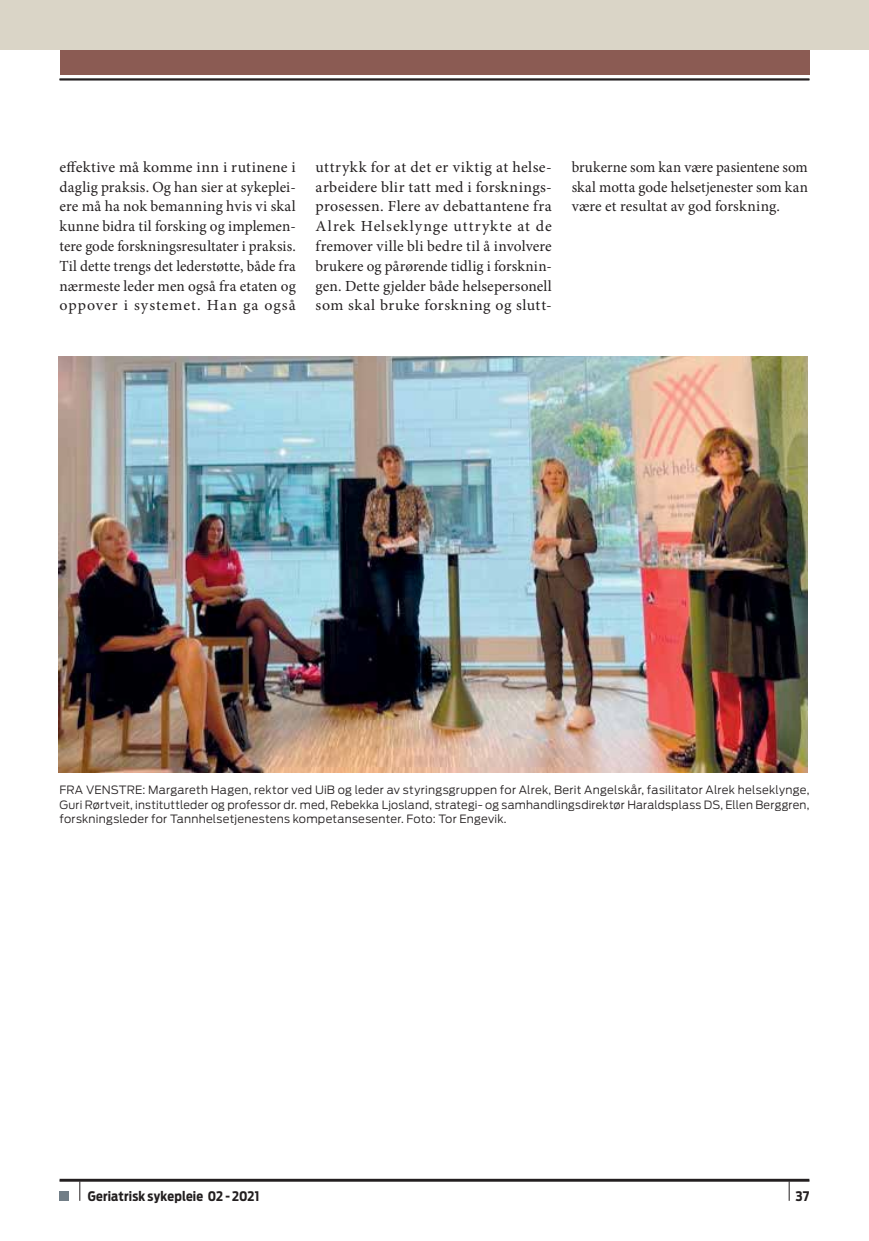
<style>
.page{position:relative;width:869px;height:1241px;background:#fff}
.page>*{position:absolute;margin:0;border:0;box-sizing:border-box;transform-origin:0 0}
.t1{font:15.4px/19.8px "Minion Pro";letter-spacing:.01em;color:#231f20;text-align:justify}
.t2{font:700 13.12px "Antenna Cond";letter-spacing:.01em;color:#231f20}
.t3{font:300 11.38px/14.9px "Antenna";letter-spacing:.02em;color:#231f20;text-align:justify}
</style>
<div class="page">
<div style="left:0;top:0;width:868px;height:50px;background:#dad5c7"></div>
<div style="left:60px;top:50px;width:749px;height:24px;background:#8b5b53"></div>
<hr style="left:60px;top:79px;width:749px;height:1px;background:#231f20">
<img style="left:58px;top:356px;width:749px;height:416px">
<svg style="left:788px;top:1181px;width:1px;height:19px"></svg>
<hr style="left:60px;top:1178px;width:749px;height:3px;background:#231f20">
<svg style="left:79px;top:1181px;width:1px;height:19px"></svg>
<div style="left:60px;top:1191px;width:9px;height:9px;background:#727e87"></div>
<p class="t1" style="left:60px;top:157px;width:237px">effektive må komme inn i rutinene i daglig praksis. Og han sier at sykeplei&shy;ere må ha nok bemanning hvis vi skal kunne bidra til forsking og implemen&shy;tere gode forskningsresultater i praksis.<br>Til dette trengs det lederstøtte, både fra nærmeste leder men også fra etaten og oppover i systemet. Han ga også</p>
<p class="t1" style="left:315px;top:157px;width:237px">uttrykk for at det er viktig at helse&shy;arbeidere blir tatt med i forsknings&shy;prosessen. Flere av debattantene fra Alrek Helseklynge uttrykte at de fremover ville bli bedre til å involvere brukere og pårørende tidlig i forsknin&shy;gen. Dette gjelder både helsepersonell som skal bruke forskning og slutt-</p>
<p class="t1" style="left:571px;top:157px;width:237px">brukerne som kan være pasientene som skal motta gode helsetjenester som kan være et resultat av god forskning.</p>
<p class="t3" style="left:60px;top:782px;width:751px">FRA VENSTRE: Margareth Hagen, rektor ved UiB og leder av styringsgruppen for Alrek, Berit Angelskår, fasilitator Alrek helseklynge, Guri Rørtveit, instituttleder og professor dr. med, Rebekka Ljosland, strategi- og samhandlingsdirektør Haraldsplass DS, Ellen Berggren, forskningsleder for Tannhelsetjenestens kompetansesenter. Foto: Tor Engevik.</p>
<p class="t2" style="left:88px;top:1187px;width:173px">Geriatrisk sykepleie 02 - 2021</p>
<p class="t2" style="left:795px;top:1187px;width:15px">37</p>
</div>
